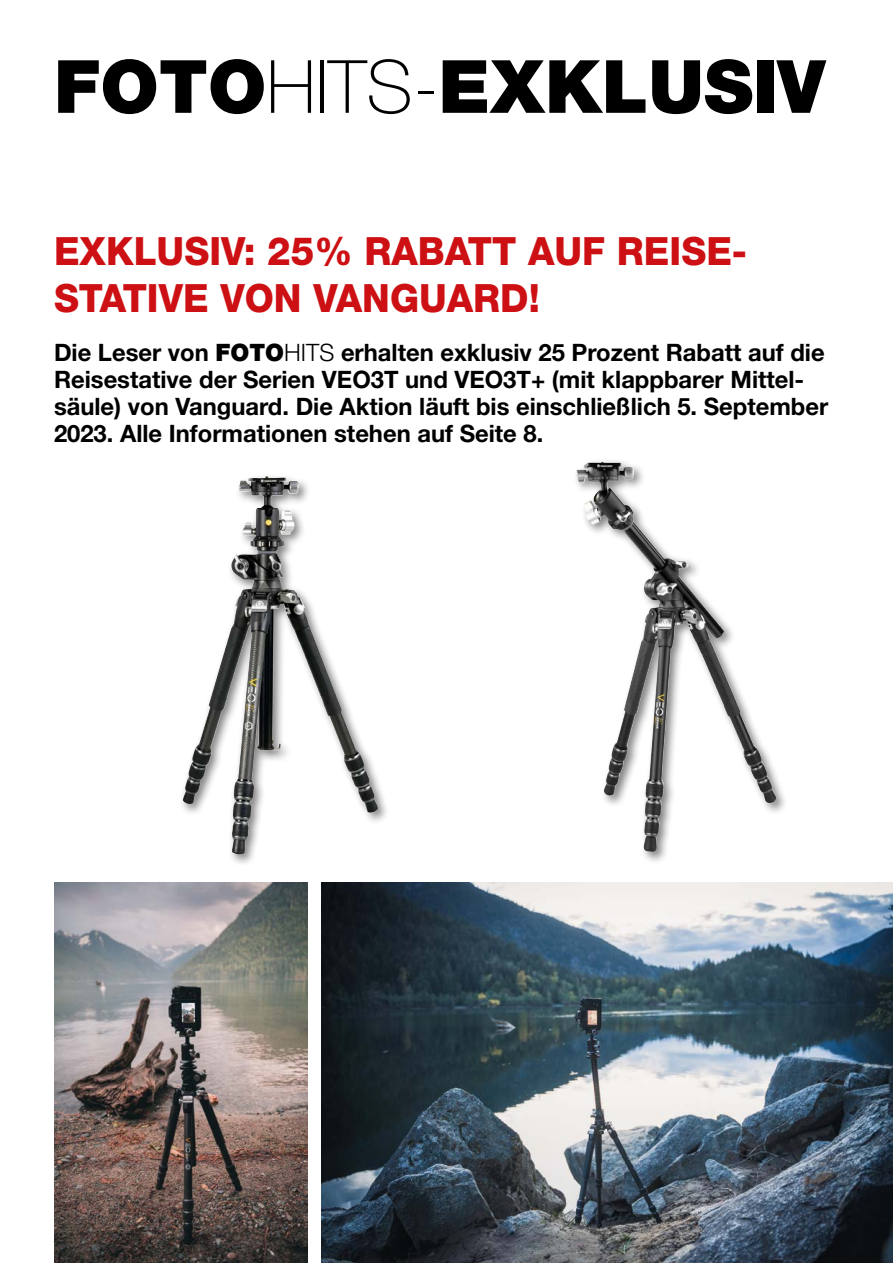
<style>
.page{position:relative;width:893px;height:1263px;background:#fff}
.page>*{position:absolute;margin:0;border:0;box-sizing:border-box;transform-origin:0 0}
.t1{font:73.5px "Helvetica Neue LT 95 Blk";color:#000}
.t2{font:39px/46.8px "Helvetica Neue LT 85 Hv";color:#cd1013;scale:.96 1}
.t3{font:24px/27px "Helvetica Neue LT 75 Bd";color:#000}
.s1{font-family:"Helvetica Neue LT 35 Th"}
.s2{font-family:"Helvetica Neue LT 95 Blk"}
.s3{font-family:"Helvetica Neue LT 45 Lt"}
</style>
<div class="page">
<div style="left:572px;top:458px;width:216px;height:406px;background:#000;opacity:.5"></div>
<img style="left:576px;top:462px;width:84px;height:159px">
<div style="left:179px;top:473px;width:211px;height:394px;background:#000;opacity:.5"></div>
<img style="left:233px;top:476px;width:33px;height:84px">
<img style="left:322px;top:882px;width:571px;height:381px">
<img style="left:54px;top:882px;width:254px;height:381px">
<h1 class="t1" style="left:54px;top:42px;width:773px">FOTO<span class="s1">HITS-</span>EXKLUSIV</h1>
<h2 class="t2" style="left:54px;top:228px;width:724px">EXKLUSIV: 25% RABATT AUF REISE-<br>STATIVE VON VANGUARD!</h2>
<p class="t3" style="left:54px;top:339px;width:776px">Die Leser von <span class="s2">FOTO</span><span class="s3">HITS</span> erhalten exklusiv 25 Prozent Rabatt auf die Reisestative der Serien VEO3T und VEO3T+ (mit klappbarer Mittel&shy;säule) von Vanguard. Die Aktion läuft bis einschließlich 5. September 2023. Alle Informationen stehen auf Seite 8.</p>
</div>
